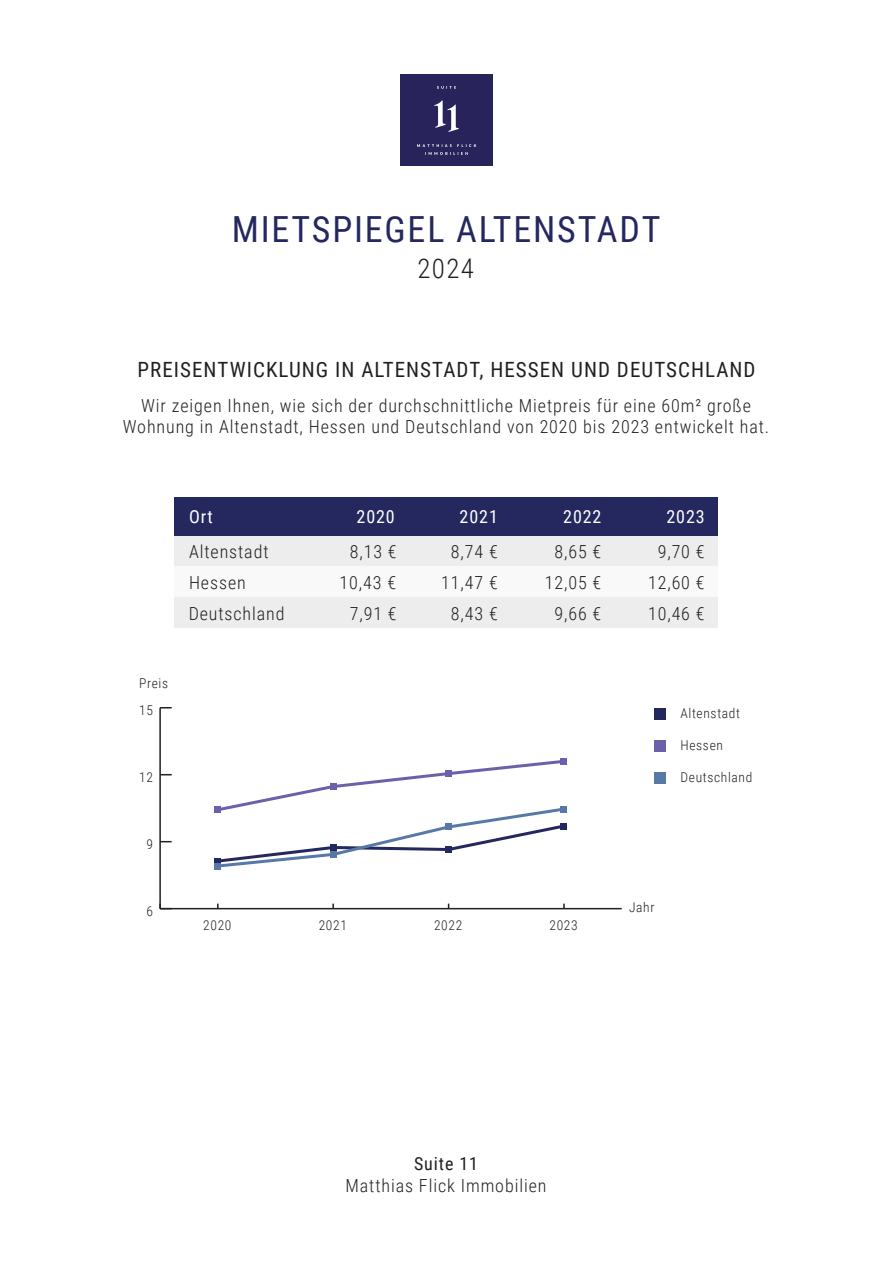
<style>
.page{position:relative;width:893px;height:1263px;background:#fff}
.page>*{position:absolute;margin:0;border:0;box-sizing:border-box;transform-origin:0 0}
.t1{font:36px "Roboto Condensed";letter-spacing:.05em;color:#24285f}
.t2{font:300 27px "Roboto Condensed";color:#231f20}
.t3{font:21px "Roboto Condensed";letter-spacing:.05em;color:#231f20}
.t4{font:300 18px/30.8px "Roboto Condensed";letter-spacing:.05em;color:#231f20;text-align:center}
.t5{font:18px "Roboto Condensed";letter-spacing:.05em;color:#fff}
.t6{font:18px "Roboto Condensed";letter-spacing:.05em;color:#231f20}
.t7{font:300 13.5px "Roboto Condensed";letter-spacing:.05em;color:#231f20}
</style>
<div class="page">
<div style="left:401px;top:74px;width:91px;height:91px;background:#29235c"></div>
<div style="left:175px;top:497px;width:543px;height:39px;background:#24285f"></div>
<div style="left:175px;top:536px;width:543px;height:31px;background:#ecedec"></div>
<div style="left:175px;top:567px;width:543px;height:30px;background:#f9f9f9"></div>
<div style="left:175px;top:597px;width:543px;height:31px;background:#ecedec"></div>
<hr style="left:160px;top:908px;width:462px;height:1px;background:#231f20">
<hr style="left:159px;top:708px;width:2px;height:201px;background:#231f20">
<svg style="left:159px;top:904px;width:13px;height:5px"></svg>
<svg style="left:160px;top:707px;width:12px;height:1px"></svg>
<svg style="left:214px;top:758px;width:353px;height:111px"></svg>
<div style="left:654px;top:708px;width:11px;height:11px;background:#24285f"></div>
<div style="left:654px;top:740px;width:11px;height:12px;background:#6c60aa"></div>
<div style="left:654px;top:772px;width:11px;height:12px;background:#5878a7"></div>
<h1 class="t1" style="left:232px;top:204px;width:430px">MIETSPIEGEL ALTENSTADT</h1>
<h2 class="t2" style="left:417px;top:249px;width:58px">2024</h2>
<p class="t3" style="left:137px;top:355px;width:620px">PREISENTWICKLUNG IN ALTENSTADT, HESSEN UND DEUTSCHLAND</p>
<p class="t4" style="left:123px;top:394px;width:648px;line-height:21.6px">Wir zeigen Ihnen, wie sich der durchschnittliche Mietpreis für eine 60m² große<br>Wohnung in Altenstadt, Hessen und Deutschland von 2020 bis 2023 entwickelt hat.</p>
<p class="t5" style="left:460px;top:504px;width:40px">2021</p>
<p class="t5" style="left:563px;top:504px;width:40px">2022</p>
<p class="t5" style="left:666px;top:504px;width:40px">2023</p>
<p class="t5" style="left:189px;top:504px;width:25px">Ort</p>
<p class="t5" style="left:357px;top:504px;width:40px">2020</p>
<p class="t4" style="left:189px;top:536px;width:81px">Altenstadt</p>
<p class="t4" style="left:339px;top:536px;width:59px">8,13 €<br>10,43 €<br>7,91 €</p>
<p class="t4" style="left:441px;top:536px;width:58px">8,74 €<br>11,47 €<br>8,43 €</p>
<p class="t4" style="left:545px;top:536px;width:58px">8,65 €<br>12,05 €<br>9,66 €</p>
<p class="t4" style="left:648px;top:536px;width:58px">9,70 €<br>12,60 €<br>10,46 €</p>
<p class="t4" style="left:189px;top:567px;width:97px;text-align:left">Hessen<br>Deutschland</p>
<p class="t7" style="left:139px;top:673px;width:31px">Preis</p>
<p class="t7" style="left:139px;top:700px;width:15px">15</p>
<p class="t7" style="left:680px;top:704px;width:61px">Altenstadt</p>
<p class="t7" style="left:680px;top:736px;width:44px">Hessen</p>
<p class="t7" style="left:680px;top:768px;width:73px">Deutschland</p>
<p class="t7" style="left:139px;top:767px;width:15px">12</p>
<p class="t7" style="left:146px;top:834px;width:8px">9</p>
<p class="t7" style="left:146px;top:901px;width:8px">6</p>
<p class="t7" style="left:203px;top:916px;width:30px">2020</p>
<p class="t7" style="left:319px;top:916px;width:30px">2021</p>
<p class="t7" style="left:434px;top:916px;width:30px">2022</p>
<p class="t7" style="left:549px;top:916px;width:30px">2023</p>
<p class="t7" style="left:629px;top:897px;width:27px">Jahr</p>
<p class="t6" style="left:414px;top:1151px;width:66px">Suite 11</p>
<p class="t4" style="left:345px;top:1169px;width:203px">Matthias Flick Immobilien</p>
</div>
